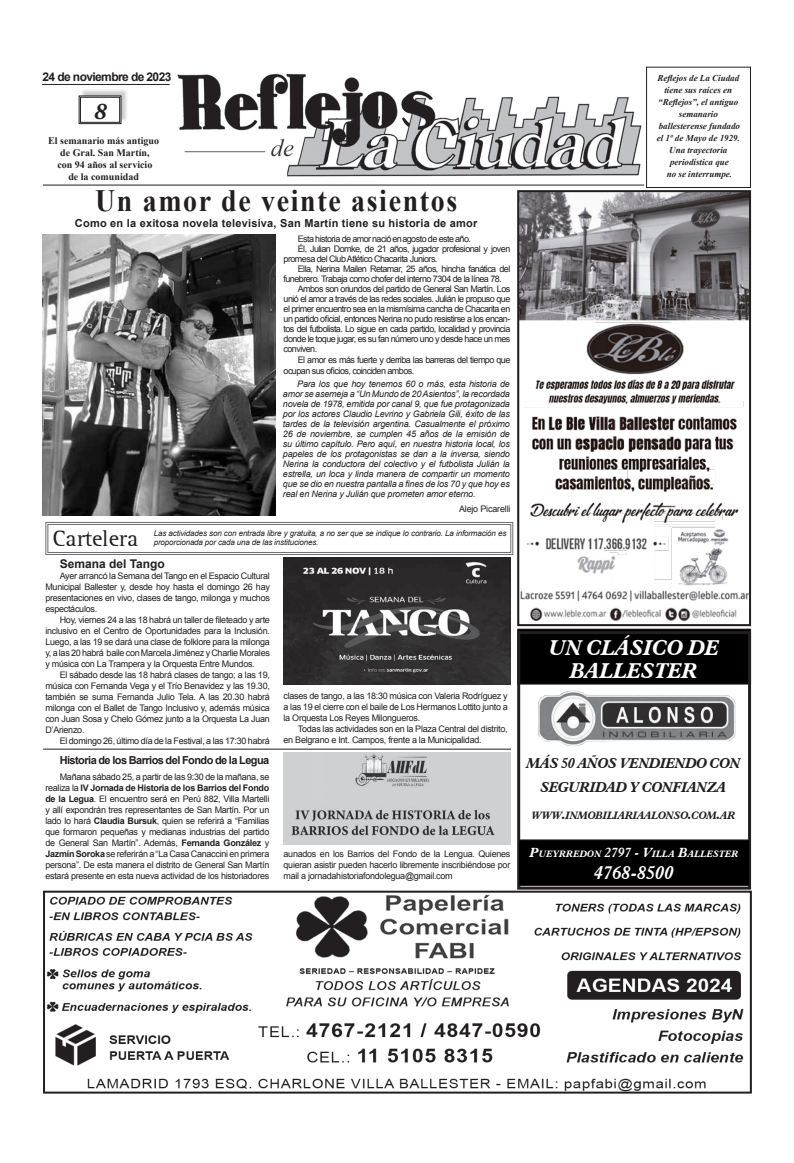
<style>
.page{position:relative;width:794px;height:1163px;background:#fff}
.page>*{position:absolute;margin:0;border:0;box-sizing:border-box;transform-origin:0 0}
.t1{font:700 31px "Times New Roman";letter-spacing:.06em;color:#231f20;scale:.9 1}
.t2{font:italic 700 24px "Adobe Garamond Pro";color:#231f20}
.t3{font:23px "Rotis Serif";color:#231f20}
.t4{font:italic 700 21px/23px "Aldine 721 BT";letter-spacing:-.01em;color:#fff;text-align:center}
.t5{font:italic 700 18px "Aldine 721 BT";letter-spacing:.01em;color:#fff}
.t6{font:italic 700 14px/24px "Aldine 721 BT";letter-spacing:-.03em;color:#231f20;text-align:center}
.t7{font:italic 700 13px "Aldine 721 BT";color:#fff}
.t8{font:700 12px "Arial";letter-spacing:-.05em;color:#231f20}
.t9{font:700 12px "Arial";color:#231f20}
.t10{font:700 11px "Arial";letter-spacing:.02em;color:#231f20}
.t11{font:700 11px "Arial";letter-spacing:-.05em;color:#231f20}
.t12{font:italic 700 10.5px "Aldine 721 BT";color:#231f20}
.t13{font:700 10px/12px "Times New Roman";color:#231f20;text-align:center}
.t14{font:italic 700 9.1px "Aldine 721 BT";color:#fff}
.t15{font:9px/11px "Arial";letter-spacing:-.06em;color:#231f20;text-align:justify}
.t16{font:italic 9px/10px "Arial";letter-spacing:-.02em;color:#231f20;text-align:justify}
.t17{font:italic 700 9px/12px "Times New Roman";color:#231f20;text-align:center}
.t18{font:9px/11px "Arial";letter-spacing:-.03em;color:#231f20}
.t19{font:9px "Arial";letter-spacing:-.02em;color:#231f20}
.t20{font:italic 8px "Arial";letter-spacing:-.02em;color:#231f20}
.s1{font-weight:700}
.s2{font-size:15px}
.s3{font-size:13px}
.s4{font-size:9.1px}
</style>
<div class="page">
<img style="left:177px;top:73px;width:465px;height:104px">
<div style="left:646px;top:67px;width:105px;height:121px;border:1px solid #231f20"></div>
<div style="left:80px;top:88px;width:49px;height:34px;background:#231f20;opacity:.23"></div>
<svg style="left:78px;top:95px;width:44px;height:29px"></svg>
<div style="left:80px;top:97px;width:40px;height:26px;border:1px solid #231f20"></div>
<hr style="left:43px;top:184px;width:601px;height:1px;background:#231f20">
<hr style="left:42px;top:84px;width:128px;height:1px;background:#231f20">
<img style="left:46px;top:894px;width:698px;height:196px">
<div style="left:43px;top:890px;width:709px;height:203px;border:2px solid #231f20"></div>
<img style="left:520px;top:193px;width:228px;height:429px">
<div style="left:517px;top:190px;width:234px;height:436px;border:2px solid #231f20"></div>
<div style="left:518px;top:629px;width:232px;height:55px;background:#000"></div>
<div style="left:517px;top:628px;width:234px;height:56px;border:1px solid #231f20"></div>
<div style="left:517px;top:631px;width:234px;height:258px;border:3px solid #231f20"></div>
<img style="left:538px;top:690px;width:198px;height:56px">
<div style="left:519px;top:839px;width:230px;height:46px;background:#000"></div>
<div style="left:518px;top:839px;width:232px;height:46px;border:1px solid #231f20"></div>
<img style="left:43px;top:234px;width:233px;height:281px">
<svg style="left:45px;top:521px;width:469px;height:34px"></svg>
<div style="left:47px;top:524px;width:464px;height:29px;border:1px solid #6c6d70"></div>
<img style="left:283px;top:558px;width:227px;height:126px">
<img style="left:283px;top:752px;width:227px;height:92px">
<hr style="left:43px;top:748px;width:468px;height:1px;background:#231f20">
<h3 class="t8" style="left:43px;top:69px;width:130px">24 de noviembre de 2023</h3>
<h2 class="t2" style="left:94px;top:97px;width:14px">8</h2>
<p class="t13" style="left:48px;top:135px;width:112px">El semanario más antiguo de Gral. San Martín,<br>con 94 años al servicio<br>de la comunidad</p>
<h1 class="t1" style="left:95px;top:179px;width:404px">Un amor de veinte asientos</h1>
<p class="t10" style="left:75px;top:215px;width:404px">Como en la exitosa novela televisiva, San Martín tiene su historia de amor</p>
<p class="t15" style="left:298px;top:234px;width:175px">Esta historia de amor nació en agosto de este año.</p>
<p class="t15" style="left:298px;top:244px;width:214px">Él, Julian Domke, de 21 años, jugador profesional y joven</p>
<p class="t15" style="left:283px;top:254px;width:155px">promesa del Club Atlético Chacarita Juniors.</p>
<p class="t15" style="left:298px;top:264px;width:214px">Ella, Nerina Mailen Retamar, 25 años, hincha fanática del</p>
<p class="t15" style="left:283px;top:274px;width:220px">funebrero. Trabaja como chofer del interno 7304 de la línea 78.</p>
<p class="t15" style="left:298px;top:284px;width:214px">Ambos son oriundos del partido de General San Martín. Los</p>
<p class="t15" style="left:283px;top:294px;width:228px">unió el amor a través de las redes sociales. Julián le propuso que</p>
<p class="t15" style="left:283px;top:304px;width:228px">el primer encuentro sea en la mismísima cancha de Chacarita en</p>
<p class="t15" style="left:283px;top:314px;width:228px">un partido oficial, entonces Nerina no pudo resistirse a los encan-</p>
<p class="t15" style="left:283px;top:324px;width:228px">tos del futbolista. Lo sigue en cada partido, localidad y provincia</p>
<p class="t15" style="left:283px;top:334px;width:228px">donde le toque jugar, es su fan número uno y desde hace un mes</p>
<p class="t15" style="left:283px;top:344px;width:35px">conviven.</p>
<p class="t15" style="left:283px;top:355px;width:228px;text-indent:14px">El amor es más fuerte y derriba las barreras del tiempo que ocupan sus oficios, coinciden ambos.</p>
<p class="t16" style="left:283px;top:379px;width:228px;text-indent:14px">Para los que hoy tenemos 60 o más, esta historia de amor se asemeja a “Un Mundo de 20 Asientos”, la recordada novela de 1978, emitida por canal 9, que fue protagonizada por los actores Claudio Levrino y Gabriela Gili, éxito de las tardes de la televisión argentina. Casualmente el próximo 26 de noviembre, se cumplen 45 años de la emisión de su último capítulo. Pero aquí, en nuestra historia local, los papeles de los protagonistas se dan a la inversa, siendo Nerina la conductora del colectivo y el futbolista Julián la estrella, un loca y linda manera de compartir un momento que se dio en nuestra pantalla a fines de los 70 y que hoy es real en Nerina y Julián que prometen amor eterno.</p>
<p class="t20" style="left:154px;top:528px;width:354px">Las actividades son con entrada libre y gratuita, a no ser que se indique lo contrario. La información es</p>
<p class="t19" style="left:459px;top:503px;width:53px">Alejo Picarelli</p>
<h3 class="t3" style="left:52px;top:525px;width:87px">Cartelera</h3>
<p class="t20" style="left:154px;top:537px;width:166px">proporcionada por cada una de las instituciones.</p>
<h3 class="t9" style="left:60px;top:555px;width:107px">Semana del Tango</h3>
<p class="t15" style="left:45px;top:570px;width:226px;text-indent:14px">Ayer arrancó la Semana del Tango en el Espacio Cultural Municipal Ballester y, desde hoy hasta el domingo 26 hay presentaciones en vivo, clases de tango, milonga y muchos espectáculos.</p>
<p class="t15" style="left:45px;top:614px;width:226px;text-indent:14px">Hoy, viernes 24 a las 18 habrá un taller de fileteado y arte inclusivo en el Centro de Oportunidades para la Inclusión.<br>Luego, a las 19 se dará una clase de folklore para la milonga y, a las 20 habrá baile con Marcela Jiménez y Charlie Morales y música con La Trampera y la Orquesta Entre Mundos.</p>
<p class="t15" style="left:45px;top:669px;width:226px;text-indent:14px">El sábado desde las 18 habrá clases de tango; a las 19, música con Fernanda Vega y el Trío Benavidez y las 19.30, también se suma Fernanda Julio Tela. A las 20.30 habrá milonga con el Ballet de Tango Inclusivo y, además música con Juan Sosa y Chelo Gómez junto a la Orquesta La Juan D’Arienzo.</p>
<p class="t18" style="left:60px;top:735px;width:212px">El domingo 26, último día de la Festival, a las 17:30 habrá</p>
<p class="t11" style="left:60px;top:752px;width:211px">Historia de los Barrios del Fondo de la Legua</p>
<p class="t15" style="left:45px;top:771px;width:225px;text-indent:14px">Mañana sábado 25, a partir de las 9:30 de la mañana, se realiza la <span class="s1">IV Jornada de Historia de los Barrios del Fondo de la Legua</span>. El encuentro será en Perú 882, Villa Martelli y allí expondrán tres representantes de San Martín. Por un lado lo hará <span class="s1">Claudia Bursuk</span>, quien se referirá a “Familias que formaron pequeñas y medianas industrias del partido de General San Martín”. Además, <span class="s1">Fernanda González</span> y <span class="s1">Jazmín Soroka</span> se referirán a “La Casa Canaccini en primera persona”. De esta manera el distrito de General San Martín estará presente en esta nueva actividad de los historiadores</p>
<p class="t15" style="left:283px;top:690px;width:226px">clases de tango, a las 18:30 música con Valeria Rodríguez y a las 19 el cierre con el baile de Los Hermanos Lottito junto a la Orquesta Los Reyes Milongueros.</p>
<p class="t18" style="left:283px;top:722px;width:226px;text-indent:14px">Todas las actividades son en la Plaza Central del distrito, en Belgrano e Int. Campos, frente a la Municipalidad.</p>
<p class="t15" style="left:283px;top:848px;width:228px">aunados en los Barrios del Fondo de la Lengua. Quienes quieran asistir pueden hacerlo libremente inscribiéndose por mail a jornadahistoriafondolegua@gmail.com</p>
<p class="t17" style="left:656px;top:72px;width:85px">Reflejos de La Ciudad tiene sus raíces en “Reflejos”, el antiguo semanario ballesterense fundado el 1º de Mayo de 1929.<br>Una trayectoria periodística que<br>no se interrumpe.</p>
<h3 class="t4" style="left:549px;top:636px;width:172px">UN CLÁSICO DE<br>BALLESTER</h3>
<h3 class="t6" style="left:526px;top:751px;width:216px">MÁS 50 AÑOS VENDIENDO CON<br>SEGURIDAD Y CONFIANZA</h3>
<p class="t12" style="left:531px;top:809px;width:42px">WWW<span class="s2">.</span>INMOBILIARIAALONSO</p>
<p class="t12" style="left:688px;top:809px;width:41px"><span class="s2">.</span>COM<span class="s2">.</span>AR</p>
<p class="t14" style="left:530px;top:848px;width:17px"><span class="s3">P</span>UEYRREDON</p>
<h3 class="t7" style="left:605px;top:844px;width:54px">2797 - V<span class="s4">ILLA</span></h3>
<p class="t14" style="left:678px;top:848px;width:17px"><span class="s3">B</span>ALLESTER</p>
<h3 class="t5" style="left:594px;top:861px;width:81px">4768-8500</h3>
</div>
